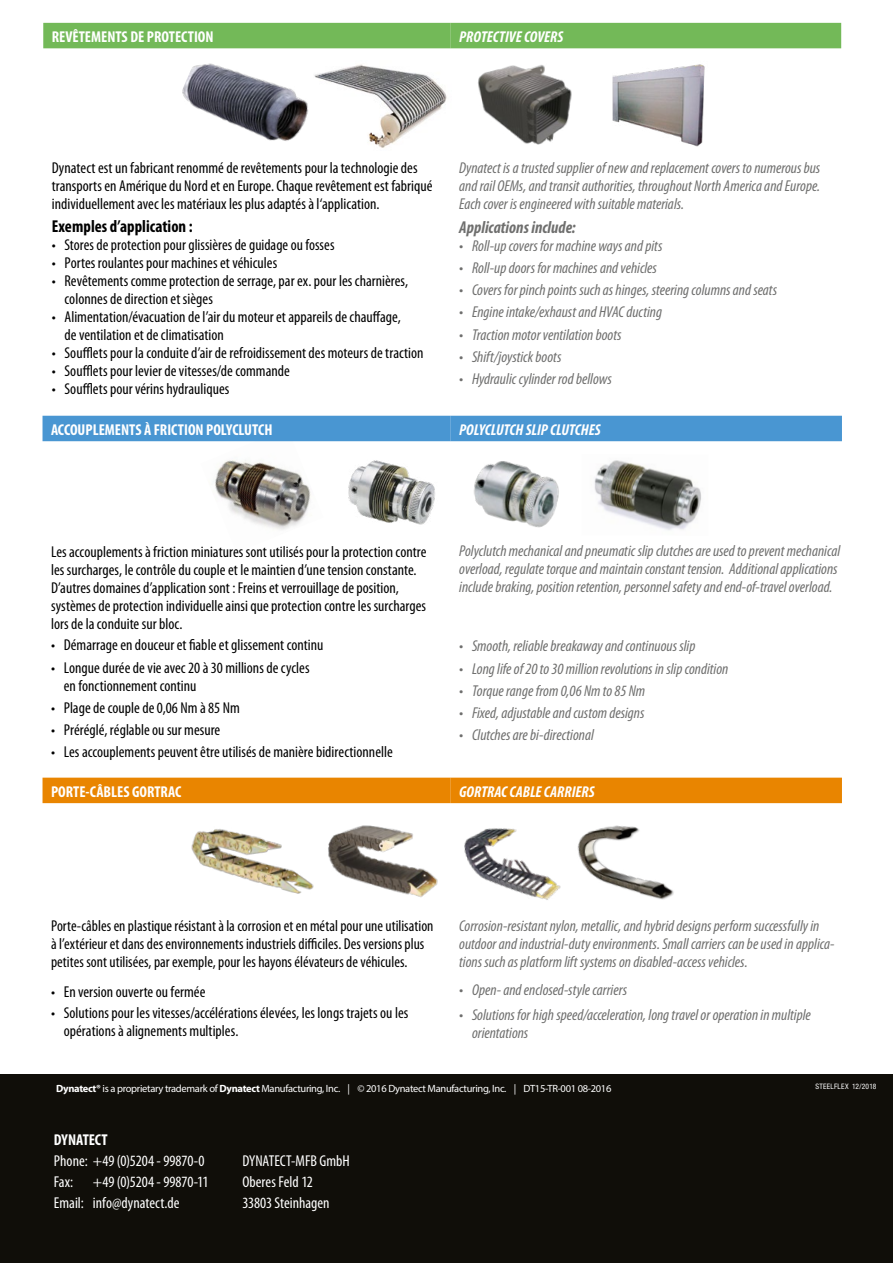
<style>
.page{position:relative;width:893px;height:1263px;background:#fff}
.page>*{position:absolute;margin:0;border:0;box-sizing:border-box;transform-origin:0 0}
.t1{font:700 condensed 17.25px "Myriad Pro";color:#000}
.t2{font:italic 700 condensed 17.25px "Myriad Pro";color:#6f6f6e}
.t3{font:condensed 15.75px/18px "Myriad Pro";color:#000}
.t4{font:italic condensed 15.75px/18px "Myriad Pro";color:#6f6f6e}
.t5{font:condensed 15.75px/21px "Myriad Pro";color:#fff}
.t6{font:700 condensed 15.75px "Myriad Pro";color:#fff}
.t7{font:italic 700 condensed 15.75px "Myriad Pro";color:#fff}
.t8{font:10.5px "Myriad Pro";letter-spacing:-.03em;color:#fff}
.t9{font:condensed 7.5px "Helvetica Neue LT Std";letter-spacing:.035em;color:#fff}
.s1{font-weight:700}
</style>
<div class="page">
<div style="left:43px;top:778px;width:408px;height:25px;background:#e98500"></div>
<div style="left:451px;top:778px;width:391px;height:25px;background:#e98500"></div>
<img style="left:594px;top:460px;width:107px;height:70px">
<img style="left:201px;top:441px;width:122px;height:89px">
<div style="left:0;top:1074px;width:893px;height:189px;background:#100e09"></div>
<img style="left:478px;top:65px;width:94px;height:80px">
<img style="left:182px;top:63px;width:126px;height:78px">
<img style="left:612px;top:64px;width:93px;height:82px">
<img style="left:314px;top:64px;width:133px;height:84px">
<img style="left:464px;top:828px;width:97px;height:72px">
<img style="left:328px;top:825px;width:110px;height:73px">
<img style="left:474px;top:461px;width:85px;height:67px">
<img style="left:348px;top:460px;width:87px;height:65px">
<img style="left:577px;top:825px;width:97px;height:75px">
<img style="left:191px;top:829px;width:123px;height:65px">
<div style="left:43px;top:23px;width:408px;height:25px;background:#73b958"></div>
<div style="left:451px;top:23px;width:390px;height:25px;background:#73b958"></div>
<div style="left:43px;top:416px;width:408px;height:25px;background:#4996d2"></div>
<div style="left:451px;top:416px;width:391px;height:25px;background:#4996d2"></div>
<p class="t6" style="left:52px;top:27px;width:163px">REVÊTEMENTS DE PROTECTION</p>
<p class="t7" style="left:459px;top:27px;width:106px">PROTECTIVE COVERS</p>
<p class="t3" style="left:52px;top:159px;width:382px">Dynatect est un fabricant renommé de revêtements pour la technologie des transports en Amérique du Nord et en Europe. Chaque revêtement est fabriqué individuellement avec les matériaux les plus adaptés à l‘application.</p>
<p class="t1" style="left:52px;top:215px;width:143px">Exemples d’application :</p>
<p class="t3" style="left:52px;top:235px;width:284px">• Stores de protection pour glissières de guidage ou fosses</p>
<p class="t3" style="left:52px;top:253px;width:227px">• Portes roulantes pour machines et véhicules</p>
<p class="t3" style="left:65px;top:271px;width:345px;text-indent:-13px">• Revêtements comme protection de serrage, par ex. pour les charnières, colonnes de direction et sièges</p>
<p class="t3" style="left:65px;top:307px;width:338px;text-indent:-13px">• Alimentation/évacuation de l’air du moteur et appareils de chauffage, de ventilation et de climatisation</p>
<p class="t3" style="left:52px;top:343px;width:373px">• Soufflets pour la conduite d’air de refroidissement des moteurs de traction</p>
<p class="t3" style="left:52px;top:361px;width:240px">• Soufflets pour levier de vitesses/de commande</p>
<p class="t3" style="left:52px;top:379px;width:179px">• Soufflets pour vérins hydrauliques</p>
<p class="t6" style="left:51px;top:420px;width:223px">ACCOUPLEMENTS À FRICTION POLYCLUTCH</p>
<p class="t4" style="left:459px;top:159px;width:363px;text-align:justify">Dynatect is a trusted supplier of new and replacement covers to numerous bus and rail OEMs, and transit authorities, throughout North America and Europe.<br>Each cover is engineered with suitable materials.</p>
<p class="t2" style="left:459px;top:216px;width:118px">Applications include:</p>
<p class="t4" style="left:459px;top:236px;width:205px">• Roll-up covers for machine ways and pits</p>
<p class="t4" style="left:459px;top:258px;width:199px">• Roll-up doors for machines and vehicles</p>
<p class="t4" style="left:459px;top:281px;width:319px">• Covers for pinch points such as hinges, steering columns and seats</p>
<p class="t4" style="left:459px;top:303px;width:204px">• Engine intake/exhaust and HVAC ducting</p>
<p class="t4" style="left:459px;top:325px;width:164px">• Traction motor ventilation boots</p>
<p class="t4" style="left:459px;top:347px;width:104px">• Shift/joystick boots</p>
<p class="t4" style="left:459px;top:370px;width:154px">• Hydraulic cylinder rod bellows</p>
<p class="t7" style="left:459px;top:420px;width:143px">POLYCLUTCH SLIP CLUTCHES</p>
<p class="t3" style="left:51px;top:543px;width:377px">Les accouplements à friction miniatures sont utilisés pour la protection contre les surcharges, le contrôle du couple et le maintien d’une tension constante.<br>D’autres domaines d’application sont : Freins et verrouillage de position, systèmes de protection individuelle ainsi que protection contre les surcharges lors de la conduite sur bloc.</p>
<p class="t3" style="left:51px;top:636px;width:274px">• Démarrage en douceur et fiable et glissement continu</p>
<p class="t3" style="left:64px;top:658px;width:247px;text-indent:-13px">• Longue durée de vie avec 20 à 30 millions de cycles en fonctionnement continu</p>
<p class="t3" style="left:51px;top:698px;width:190px">• Plage de couple de 0,06 Nm à 85 Nm</p>
<p class="t3" style="left:51px;top:721px;width:171px">• Préréglé, réglable ou sur mesure</p>
<p class="t3" style="left:51px;top:743px;width:343px">• Les accouplements peuvent être utilisés de manière bidirectionnelle</p>
<p class="t6" style="left:51px;top:782px;width:132px">PORTE-CÂBLES GORTRAC</p>
<p class="t4" style="left:459px;top:542px;width:383px">Polyclutch mechanical and pneumatic slip clutches are used to prevent mechanical overload, regulate torque and maintain constant tension. Additional applications include braking, position retention, personnel safety and end-of-travel overload.</p>
<p class="t4" style="left:459px;top:637px;width:238px">• Smooth, reliable breakaway and continuous slip</p>
<p class="t4" style="left:459px;top:659px;width:271px">• Long life of 20 to 30 million revolutions in slip condition</p>
<p class="t4" style="left:459px;top:681px;width:188px">• Torque range from 0,06 Nm to 85 Nm</p>
<p class="t4" style="left:459px;top:704px;width:187px">• Fixed, adjustable and custom designs</p>
<p class="t4" style="left:459px;top:726px;width:136px">• Clutches are bi-directional</p>
<p class="t7" style="left:459px;top:782px;width:137px">GORTRAC CABLE CARRIERS</p>
<p class="t3" style="left:51px;top:917px;width:384px">Porte-câbles en plastique résistant à la corrosion et en métal pour une utilisation à l’extérieur et dans des environnements industriels difficiles. Des versions plus petites sont utilisées, par exemple, pour les hayons élévateurs de véhicules.</p>
<p class="t3" style="left:51px;top:982px;width:156px">• En version ouverte ou fermée</p>
<p class="t3" style="left:64px;top:1003px;width:346px;text-indent:-13px">• Solutions pour les vitesses/accélérations élevées, les longs trajets ou les opérations à alignements multiples.</p>
<p class="t4" style="left:459px;top:917px;width:377px">Corrosion-resistant nylon, metallic, and hybrid designs perform successfully in outdoor and industrial-duty environments. Small carriers can be used in applica&shy;tions such as platform lift systems on disabled-access vehicles.</p>
<p class="t4" style="left:459px;top:980px;width:169px">• Open- and enclosed-style carriers</p>
<p class="t4" style="left:472px;top:1005px;width:340px;text-indent:-13px">• Solutions for high speed/acceleration, long travel or operation in multiple orientations</p>
<p class="t8" style="left:56px;top:1082px;width:557px"><span class="s1">Dynatect®</span> is a proprietary trademark of <span class="s1">Dynatect</span> Manufacturing, Inc. | © 2016 Dynatect Manufacturing, Inc. | DT15-TR-001 08-2016</p>
<p class="t6" style="left:54px;top:1130px;width:55px">DYNATECT</p>
<p class="t5" style="left:54px;top:1150px;width:156px">Phone: +49 (0)5204 - 99870-0<br>Fax: +49 (0)5204 - 99870-11<br>Email: info@dynatect.de</p>
<p class="t5" style="left:242px;top:1150px;width:109px">DYNATECT-MFB GmbH<br>Oberes Feld 12<br>33803 Steinhagen</p>
<p class="t9" style="left:815px;top:1082px;width:62px">STEELFLEX 12/2018</p>
</div>
